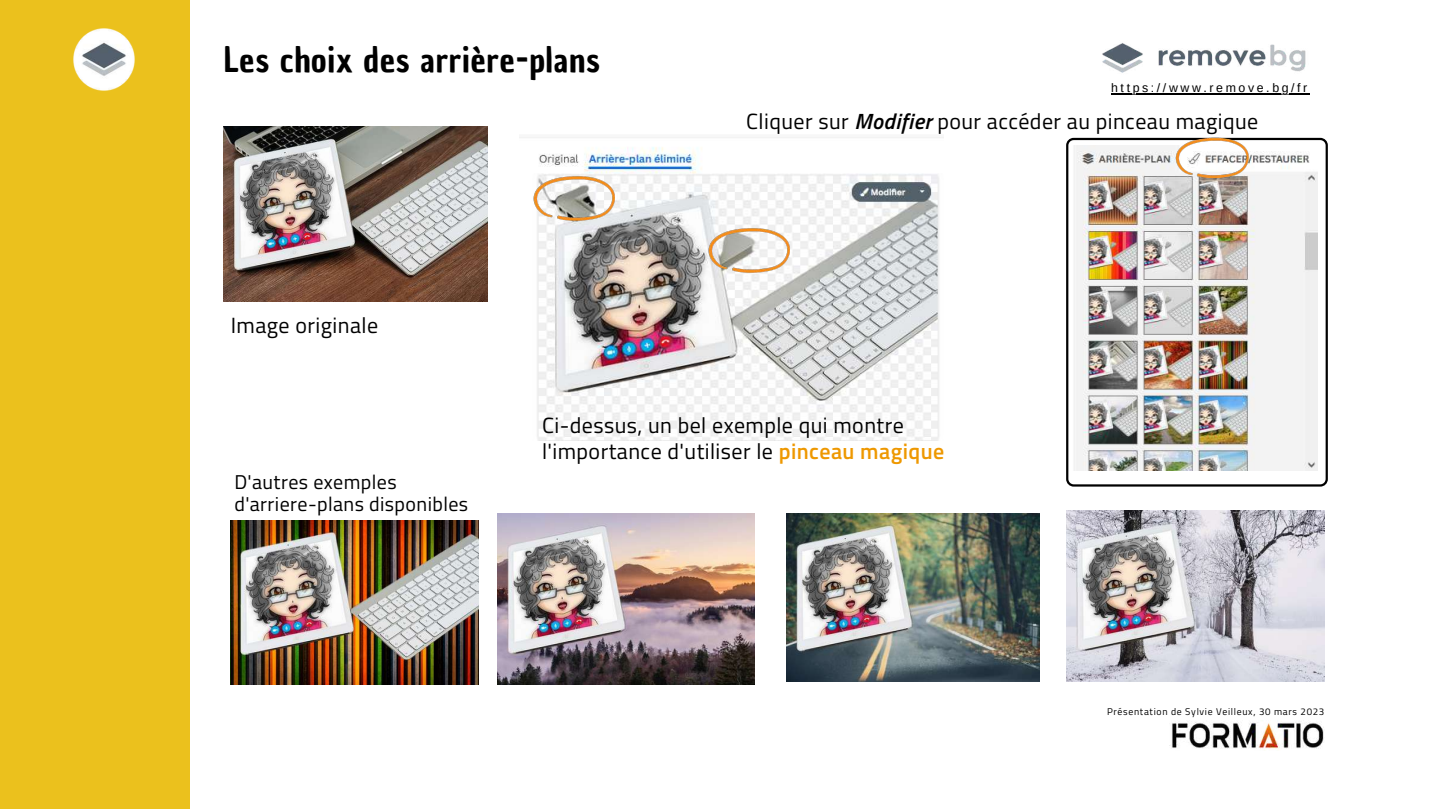
<style>
.page{position:relative;width:1440px;height:810px;background:#fff}
.page>*{position:absolute;margin:0;border:0;box-sizing:border-box;transform-origin:0 0}
.t1{font:33.9px "Chau Philomene One";letter-spacing:.02em;color:#000}
.t2{font:22px/25.5px "Titillium Web";letter-spacing:.02em;color:#000}
.t3{font:20px/21.8px "Titillium Web";letter-spacing:.02em;color:#000}
.t4{font:12.3px "Arimo";letter-spacing:.21em;color:#000}
.t5{font:9.7px "Titillium Web";letter-spacing:.07em;color:#000}
.s1{font-weight:600;font-style:italic}
.s2{font-weight:600;color:#ee9800}
</style>
<div class="page">
<div style="left:0;top:0;width:190px;height:809px;background:#ebc11d"></div>
<img style="left:73px;top:28px;width:62px;height:63px">
<img style="left:1102px;top:43px;width:204px;height:30px">
<img style="left:231px;top:521px;width:247px;height:164px">
<img style="left:497px;top:514px;width:258px;height:171px">
<img style="left:787px;top:514px;width:253px;height:168px">
<img style="left:1067px;top:510px;width:258px;height:171px">
<svg style="left:1066px;top:138px;width:262px;height:349px"></svg>
<img style="left:1072px;top:145px;width:245px;height:326px">
<img style="left:224px;top:127px;width:263px;height:174px">
<img style="left:519px;top:137px;width:425px;height:304px">
<img style="left:527px;top:173px;width:95px;height:52px">
<img style="left:702px;top:225px;width:96px;height:52px">
<hr style="left:1111px;top:93px;width:199px;height:1px;background:#000">
<img style="left:1170px;top:137px;width:86px;height:44px">
<img style="left:1171px;top:721px;width:153px;height:28px">
<h1 class="t1" style="left:224px;top:37px;width:378px">Les choix des arrière-plans</h1>
<p class="t2" style="left:231px;top:312px;width:149px">Image originale</p>
<p class="t4" style="left:1111px;top:81px;width:198px">https://www.remove.bg/fr</p>
<p class="t2" style="left:746px;top:108px;width:514px">Cliquer sur <span class="s1">Modifier</span> pour accéder au pinceau magique</p>
<p class="t3" style="left:234px;top:471px;width:235px">D'autres exemples d'arriere-plans disponibles</p>
<p class="t2" style="left:542px;top:412px;width:404px">Ci-dessus, un bel exemple qui montre l'importance d'utiliser le <span class="s2">pinceau magique</span></p>
<p class="t5" style="left:1107px;top:704px;width:219px">Présentation de Sylvie Veilleux, 30 mars 2023</p>
</div>
